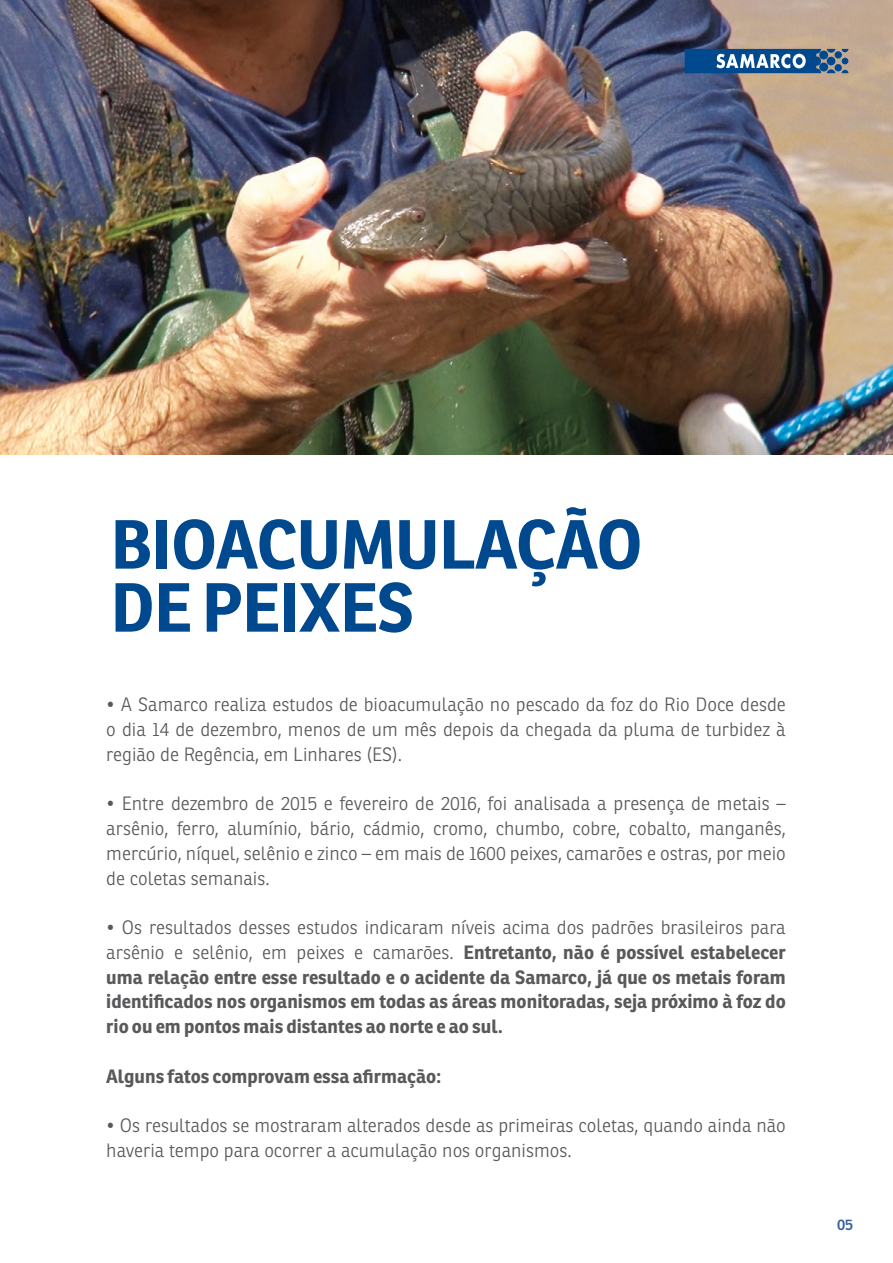
<style>
.page{position:relative;width:893px;height:1263px;background:#fff}
.page>*{position:absolute;margin:0;border:0;box-sizing:border-box;transform-origin:0 0}
.t1{font:700 67.35px/63px "Ronnia";letter-spacing:-.01em;color:#00498f}
.t2{font:300 18.75px/24.8px "Ronnia";color:#58595b;text-align:justify}
.t3{font:700 18.75px/24.8px "Ronnia";color:#58595b;text-align:justify}
.t4{font:600 15px "Ronnia";color:#385f9f}
.s1{font-weight:300}
</style>
<div class="page">
<img style="left:0;top:0;width:893px;height:455px">
<svg style="left:685px;top:49px;width:163px;height:24px;background:#3b6fa2"></svg>
<h1 class="t1" style="left:111px;top:512px;width:533px">BIOACUMULAÇÃO<br>DE PEIXES</h1>
<p class="t2" style="left:106px;top:692px;width:681px">• A Samarco realiza estudos de bioacumulação no pescado da foz do Rio Doce desde o dia 14 de dezembro, menos de um mês depois da chegada da pluma de turbidez à região de Regência, em Linhares (ES).</p>
<p class="t2" style="left:106px;top:791px;width:681px">• Entre dezembro de 2015 e fevereiro de 2016, foi analisada a presença de metais – arsênio, ferro, alumínio, bário, cádmio, cromo, chumbo, cobre, cobalto, manganês, mercúrio, níquel, selênio e zinco – em mais de 1600 peixes, camarões e ostras, por meio de coletas semanais.</p>
<p class="t3" style="left:106px;top:915px;width:681px"><span class="s1">• Os resultados desses estudos indicaram níveis acima dos padrões brasileiros para arsênio e selênio, em peixes e camarões.</span> Entretanto, não é possível estabelecer uma relação entre esse resultado e o acidente da Samarco, já que os metais foram identificados nos organismos em todas as áreas monitoradas, seja próximo à foz do rio ou em pontos mais distantes ao norte e ao sul.</p>
<p class="t3" style="left:106px;top:1063px;width:337px">Alguns fatos comprovam essa afirmação:</p>
<p class="t2" style="left:106px;top:1113px;width:681px">• Os resultados se mostraram alterados desde as primeiras coletas, quando ainda não haveria tempo para ocorrer a acumulação nos organismos.</p>
<p class="t4" style="left:837px;top:1215px;width:18px">05</p>
</div>
